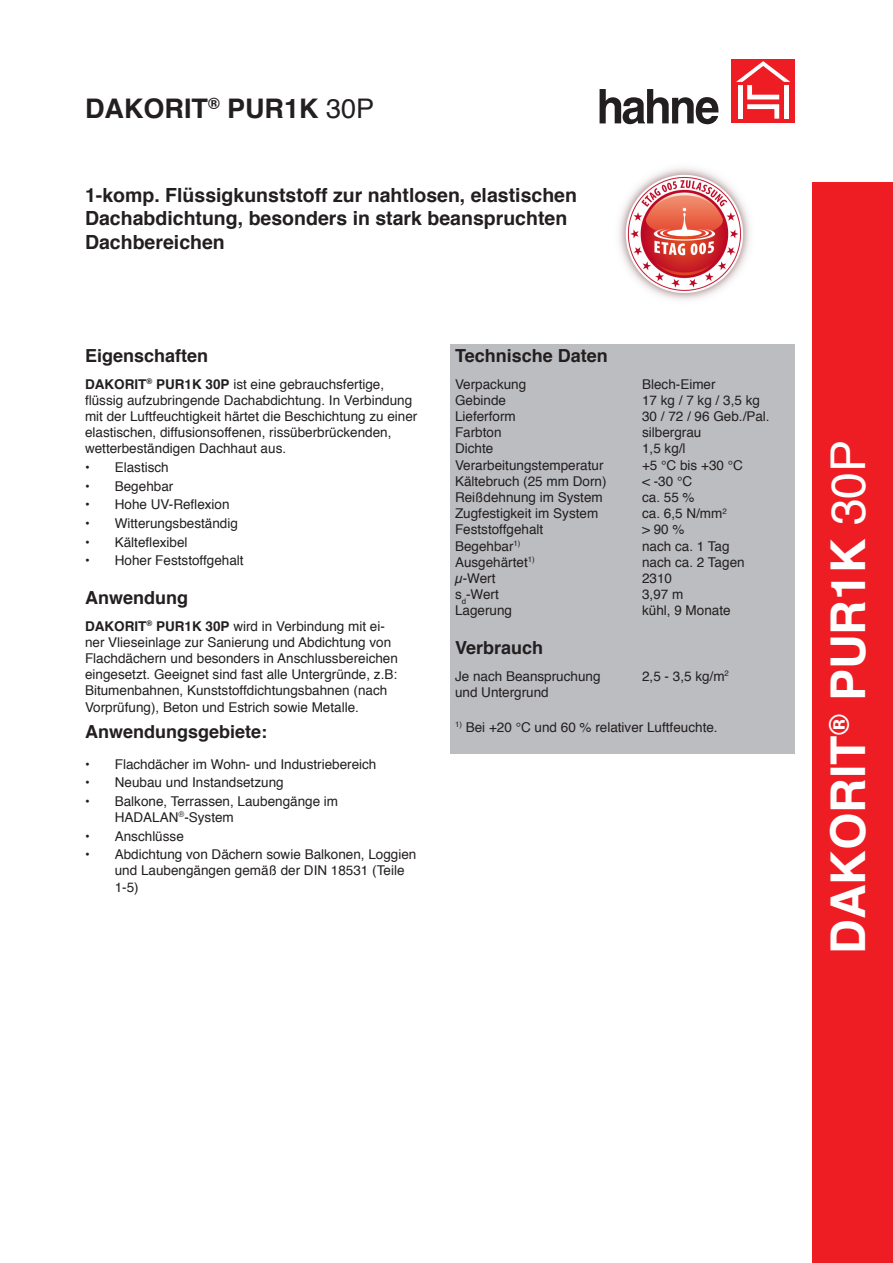
<style>
.page{position:relative;width:893px;height:1263px;background:#fff}
.page>*{position:absolute;margin:0;border:0;box-sizing:border-box;transform-origin:0 0}
.t1{font:700 48px "Helvetica";color:#fff}
.t2{font:700 27px "Helvetica";color:#231f20}
.t3{font:700 19.5px/23.4px "Helvetica";color:#231f20}
.t4{font:700 18px "Helvetica";color:#231f20}
.t5{font:13.5px/16.2px "Helvetica";color:#231f20}
.t6{font:700 13.5px "Helvetica";color:#231f20}
.s1{font-weight:400}
.s2{font-weight:700}
</style>
<div class="page">
<div style="left:731px;top:60px;width:64px;height:63px;background:#ee1d23"></div>
<svg style="left:736px;top:61px;width:54px;height:58px"></svg>
<div style="left:784px;top:85px;width:5px;height:34px;background:#fff"></div>
<svg style="left:600px;top:89px;width:119px;height:35px"></svg>
<div style="left:812px;top:183px;width:81px;height:1080px;background:#ee1d23"></div>
<img style="left:619px;top:168px;width:131px;height:132px">
<div style="left:451px;top:344px;width:344px;height:30px;background:#bcbdc0"></div>
<div style="left:451px;top:374px;width:344px;height:246px;background:#bcbdc0"></div>
<div style="left:451px;top:620px;width:344px;height:17px;background:#bcbdc0"></div>
<div style="left:451px;top:637px;width:344px;height:29px;background:#bcbdc0"></div>
<div style="left:451px;top:666px;width:344px;height:36px;background:#bcbdc0"></div>
<div style="left:451px;top:701px;width:344px;height:35px;background:#bcbdc0"></div>
<div style="left:451px;top:736px;width:344px;height:17px;background:#bcbdc0"></div>
<p class="t2" style="left:85px;top:87px;width:291px">DAKORIT<sup>®</sup> PUR1K <span class="s1">30P</span></p>
<p class="t3" style="left:85px;top:183px;width:493px">1-komp. Flüssigkunststoff zur nahtlosen, elastischen<br>Dachabdichtung, besonders in stark beanspruchten<br>Dachbereichen</p>
<p class="t4" style="left:85px;top:341px;width:125px">Eigenschaften</p>
<p class="t5" style="left:85px;top:376px;width:334px"><span class="s2">DAKORIT</span><sup>®</sup> <span class="s2">PUR1K 30P</span> ist eine gebrauchsfertige, flüssig aufzubringende Dachabdichtung. In Verbindung mit der Luftfeuchtigkeit härtet die Beschichtung zu einer elastischen, diffusionsoffenen, rissüberbrückenden, wetterbeständigen Dachhaut aus.</p>
<p class="t6" style="left:85px;top:456px;width:6px">•</p>
<p class="t5" style="left:115px;top:460px;width:56px">Elastisch</p>
<p class="t6" style="left:85px;top:475px;width:6px">•</p>
<p class="t5" style="left:115px;top:478px;width:60px">Begehbar</p>
<p class="t6" style="left:85px;top:494px;width:6px">•</p>
<p class="t5" style="left:115px;top:497px;width:116px">Hohe UV-Reflexion</p>
<p class="t6" style="left:85px;top:512px;width:6px">•</p>
<p class="t5" style="left:115px;top:515px;width:125px">Witterungsbeständig</p>
<p class="t6" style="left:85px;top:531px;width:6px">•</p>
<p class="t5" style="left:115px;top:534px;width:74px">Kälteflexibel</p>
<p class="t6" style="left:85px;top:549px;width:6px">•</p>
<p class="t5" style="left:115px;top:553px;width:130px">Hoher Feststoffgehalt</p>
<p class="t4" style="left:85px;top:583px;width:104px">Anwendung</p>
<p class="t5" style="left:85px;top:618px;width:314px"><span class="s2">DAKORIT</span><sup>®</sup> <span class="s2">PUR1K 30P</span> wird in Verbindung mit ei&shy;ner Vlieseinlage zur Sanierung und Abdichtung von Flachdächern und besonders in Anschlussbereichen eingesetzt. Geeignet sind fast alle Untergründe, z.B:<br>Bitumenbahnen, Kunststoffdichtungsbahnen (nach Vorprüfung), Beton und Estrich sowie Metalle.</p>
<p class="t4" style="left:85px;top:717px;width:184px">Anwendungsgebiete:</p>
<p class="t6" style="left:85px;top:753px;width:6px">•</p>
<p class="t5" style="left:115px;top:756px;width:263px">Flachdächer im Wohn- und Industriebereich</p>
<p class="t6" style="left:85px;top:771px;width:6px">•</p>
<p class="t5" style="left:115px;top:775px;width:170px">Neubau und Instandsetzung</p>
<p class="t6" style="left:85px;top:790px;width:6px">•</p>
<p class="t5" style="left:115px;top:793px;width:225px">Balkone, Terrassen, Laubengänge im<br>HADALAN<sup>®</sup>-System</p>
<p class="t6" style="left:85px;top:825px;width:6px">•</p>
<p class="t5" style="left:115px;top:828px;width:71px">Anschlüsse</p>
<p class="t6" style="left:85px;top:843px;width:6px">•</p>
<p class="t5" style="left:115px;top:847px;width:303px">Abdichtung von Dächern sowie Balkonen, Loggien und Laubengängen gemäß der DIN 18531 (Teile<br>1-5)</p>
<p class="t4" style="left:455px;top:341px;width:154px">Technische Daten</p>
<p class="t5" style="left:455px;top:376px;width:73px">Verpackung</p>
<p class="t5" style="left:455px;top:392px;width:53px">Gebinde</p>
<p class="t5" style="left:455px;top:409px;width:62px">Lieferform</p>
<p class="t5" style="left:455px;top:425px;width:48px">Farbton</p>
<p class="t5" style="left:455px;top:441px;width:40px">Dichte</p>
<p class="t5" style="left:455px;top:457px;width:150px">Verarbeitungstemperatur</p>
<p class="t5" style="left:455px;top:473px;width:153px">Kältebruch (25 mm Dorn)</p>
<p class="t5" style="left:455px;top:490px;width:149px">Reißdehnung im System</p>
<p class="t5" style="left:455px;top:506px;width:145px">Zugfestigkeit im System</p>
<p class="t5" style="left:455px;top:522px;width:90px">Feststoffgehalt</p>
<p class="t5" style="left:455px;top:538px;width:67px">Begehbar<sup>1)</sup></p>
<p class="t5" style="left:455px;top:554px;width:81px">Ausgehärtet<sup>1)</sup></p>
<p class="t5" style="left:455px;top:571px;width:42px">µ-Wert</p>
<p class="t5" style="left:455px;top:587px;width:45px">s<sub>d</sub>-Wert</p>
<p class="t5" style="left:455px;top:603px;width:59px">Lagerung</p>
<p class="t5" style="left:642px;top:376px;width:75px">Blech-Eimer</p>
<p class="t5" style="left:642px;top:392px;width:119px">17 kg / 7 kg / 3,5 kg</p>
<p class="t5" style="left:642px;top:409px;width:129px">30 / 72 / 96 Geb./Pal.</p>
<p class="t5" style="left:642px;top:425px;width:61px">silbergrau</p>
<p class="t5" style="left:642px;top:441px;width:45px">1,5 kg/l</p>
<p class="t5" style="left:642px;top:457px;width:102px">+5 °C bis +30 °C</p>
<p class="t5" style="left:642px;top:473px;width:52px">&lt; -30 °C</p>
<p class="t5" style="left:642px;top:490px;width:54px">ca. 55 %</p>
<p class="t5" style="left:642px;top:506px;width:86px">ca. 6,5 N/mm<sup>2</sup></p>
<p class="t5" style="left:642px;top:522px;width:44px">&gt; 90 %</p>
<p class="t5" style="left:642px;top:538px;width:89px">nach ca. 1 Tag</p>
<p class="t5" style="left:642px;top:554px;width:104px">nach ca. 2 Tagen</p>
<p class="t5" style="left:642px;top:571px;width:32px">2310</p>
<p class="t5" style="left:642px;top:587px;width:43px">3,97 m</p>
<p class="t5" style="left:642px;top:603px;width:90px">kühl, 9 Monate</p>
<p class="t4" style="left:455px;top:634px;width:90px">Verbrauch</p>
<p class="t5" style="left:455px;top:668px;width:147px">Je nach Beanspruchung</p>
<p class="t5" style="left:455px;top:685px;width:95px">und Untergrund</p>
<p class="t5" style="left:642px;top:668px;width:88px">2,5 - 3,5 kg/m<sup>2</sup></p>
<p class="t5" style="left:455px;top:719px;width:264px"><sup>1)</sup> Bei +20 °C und 60 % relativer Luftfeuchte.</p>
<p class="t1" style="left:810px;top:954px;width:516px;rotate:-90deg">DAKORIT<sup>®</sup> PUR1K <span class="s1">30P</span></p>
</div>
